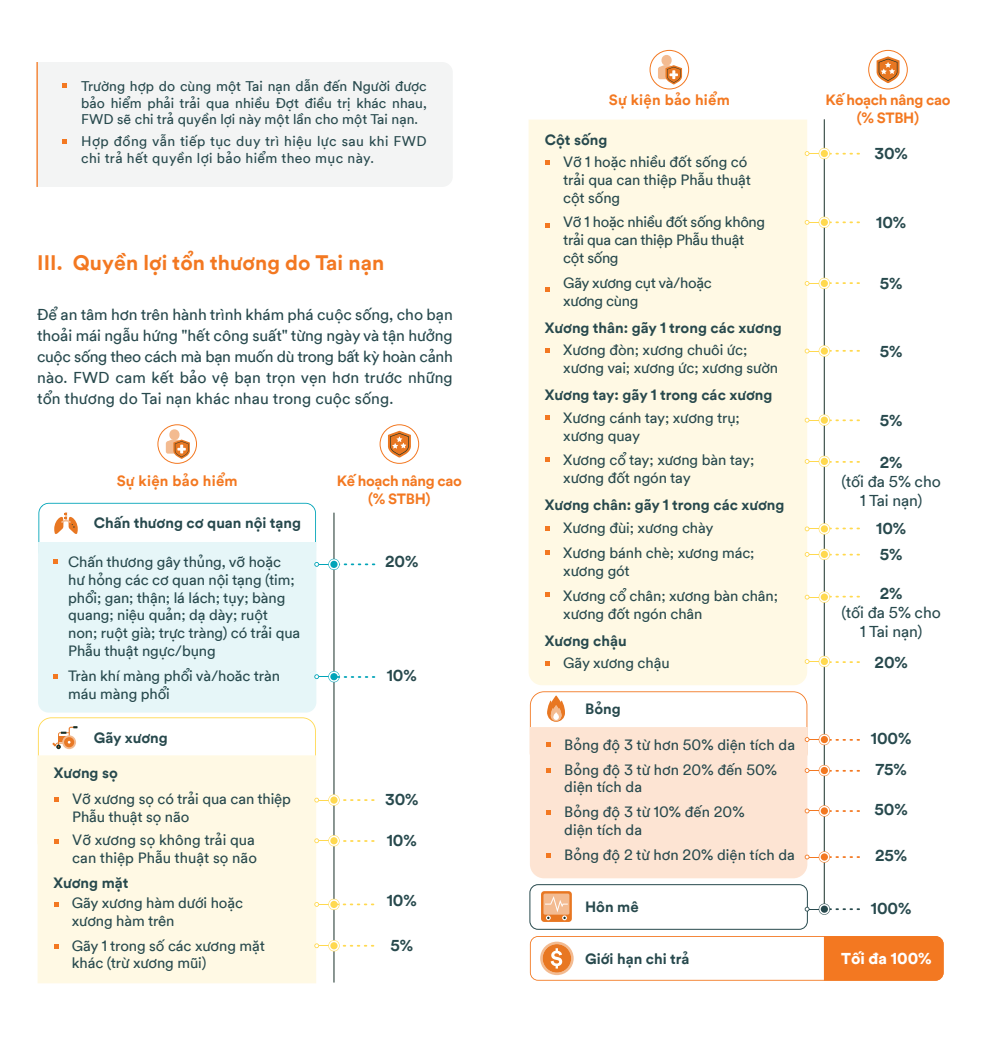
<style>
.page{position:relative;width:983px;height:1042px;background:#fff}
.page>*{position:absolute;margin:0;border:0;box-sizing:border-box;transform-origin:0 0}
.t1{font:700 21px "FWD Circular Viet TT";letter-spacing:.005em;color:#f37821}
.t2{font:15.75px/21px "FWD Circular Viet TT";letter-spacing:.005em;color:#27494d;text-align:center}
.t3{font:700 15.75px/31.5px "FWD Circular Viet TT";letter-spacing:-.01em;color:#27494d}
.t4{font:900 15.75px "FWD Circular Viet TT";color:#fff}
.t5{font:14.88px/17.8px "FWD Circular Viet TT";letter-spacing:-.01em;color:#27494d}
.t6{font:700 14.88px "FWD Circular Viet TT";color:#27494d}
.t7{font:700 14.88px/17.8px "FWD Circular Viet TT";letter-spacing:-.025em;color:#f37821;text-align:center}
.t8{font:700 14.88px "FWD Circular Viet TT";letter-spacing:.015em;color:#f37821}
.t9{font:14px/16.8px "FWD Circular Viet TT";letter-spacing:.025em;color:#27494d;text-align:justify}
</style>
<div class="page">
<hr style="left:333px;top:513px;width:1px;height:469px;background:#183028">
<div style="left:38px;top:62px;width:414px;height:125px;background:#f3f4f4"></div>
<hr style="left:36px;top:62px;width:2px;height:125px;background:#f37821">
<svg style="left:62px;top:83px;width:4px;height:5px"></svg>
<svg style="left:62px;top:139px;width:4px;height:5px"></svg>
<div style="left:379px;top:424px;width:40px;height:40px;border:1px solid #f37821;border-radius:50%"></div>
<svg style="left:388px;top:431px;width:23px;height:26px"></svg>
<div style="left:157px;top:424px;width:40px;height:40px;border:1px solid #f37821;border-radius:50%"></div>
<div style="left:169px;top:429px;width:10px;height:11px;background:#f3bb91;border-radius:5px"></div>
<svg style="left:166px;top:439px;width:24px;height:20px"></svg>
<svg style="left:868px;top:50px;width:39px;height:39px"></svg>
<div style="left:868px;top:50px;width:39px;height:39px;border:1px solid #f37821;border-radius:50%"></div>
<svg style="left:876px;top:56px;width:23px;height:27px"></svg>
<div style="left:649px;top:50px;width:40px;height:39px;border:1px solid #f37821;border-radius:50%"></div>
<div style="left:661px;top:55px;width:10px;height:11px;background:#f3bb91;border-radius:5px"></div>
<svg style="left:657px;top:65px;width:25px;height:19px"></svg>
<div style="left:38px;top:846px;width:278px;height:137px;background:#fff9e4"></div>
<hr style="left:823px;top:120px;width:1px;height:790px;background:#183028">
<div style="left:528px;top:120px;width:279px;height:565px;background:#fff9e4"></div>
<div style="left:38px;top:570px;width:278px;height:142px;background:#e6f6f8"></div>
<svg style="left:314px;top:671px;width:60px;height:11px"></svg>
<div style="left:530px;top:776px;width:277px;height:102px;background:#fde4d3"></div>
<svg style="left:546px;top:810px;width:5px;height:5px"></svg>
<svg style="left:546px;top:852px;width:5px;height:5px"></svg>
<div style="left:529px;top:884px;width:278px;height:46px;border:1px solid #27494d;border-radius:8px"></div>
<svg style="left:529px;top:936px;width:414px;height:44px"></svg>
<svg style="left:53px;top:674px;width:5px;height:5px"></svg>
<svg style="left:545px;top:160px;width:5px;height:5px"></svg>
<svg style="left:545px;top:223px;width:5px;height:5px"></svg>
<svg style="left:545px;top:287px;width:5px;height:5px"></svg>
<svg style="left:545px;top:348px;width:5px;height:5px"></svg>
<svg style="left:545px;top:415px;width:5px;height:5px"></svg>
<svg style="left:545px;top:457px;width:5px;height:5px"></svg>
<svg style="left:545px;top:525px;width:5px;height:5px"></svg>
<svg style="left:545px;top:550px;width:5px;height:5px"></svg>
<svg style="left:545px;top:592px;width:5px;height:5px"></svg>
<svg style="left:545px;top:661px;width:5px;height:5px"></svg>
<svg style="left:38px;top:503px;width:336px;height:67px"></svg>
<svg style="left:38px;top:717px;width:335px;height:129px"></svg>
<svg style="left:314px;top:899px;width:59px;height:11px"></svg>
<svg style="left:54px;top:902px;width:5px;height:5px"></svg>
<svg style="left:54px;top:944px;width:5px;height:5px"></svg>
<svg style="left:804px;top:656px;width:54px;height:11px"></svg>
<svg style="left:529px;top:691px;width:329px;height:85px"></svg>
<svg style="left:804px;top:805px;width:54px;height:11px"></svg>
<svg style="left:804px;top:851px;width:54px;height:11px"></svg>
<svg style="left:804px;top:903px;width:54px;height:12px"></svg>
<svg style="left:804px;top:591px;width:54px;height:12px"></svg>
<svg style="left:804px;top:549px;width:54px;height:11px"></svg>
<svg style="left:804px;top:523px;width:54px;height:11px"></svg>
<svg style="left:804px;top:456px;width:54px;height:11px"></svg>
<svg style="left:804px;top:414px;width:54px;height:12px"></svg>
<svg style="left:804px;top:345px;width:54px;height:12px"></svg>
<svg style="left:804px;top:278px;width:54px;height:11px"></svg>
<svg style="left:804px;top:217px;width:54px;height:11px"></svg>
<svg style="left:804px;top:148px;width:54px;height:11px"></svg>
<svg style="left:314px;top:940px;width:59px;height:11px"></svg>
<svg style="left:541px;top:891px;width:30px;height:31px"></svg>
<div style="left:543px;top:893px;width:26px;height:21px;background:#f3bb91;border-radius:2px"></div>
<svg style="left:545px;top:896px;width:22px;height:24px"></svg>
<p class="t9" style="left:81px;top:76px;width:347px">Trường hợp do cùng một Tai nạn dẫn đến Người được bảo hiểm phải trải qua nhiều Đợt điều trị khác nhau, FWD sẽ chi trả quyền lợi này một lần cho một Tai nạn.</p>
<p class="t9" style="left:81px;top:132px;width:347px">Hợp đồng vẫn tiếp tục duy trì hiệu lực sau khi FWD chi trả hết quyền lợi bảo hiểm theo mục này.</p>
<h1 class="t1" style="left:37px;top:245px;width:348px">III. Quyền lợi tổn thương do Tai nạn</h1>
<p class="t2" style="left:37px;top:302px;width:417px;text-align:justify">Để an tâm hơn trên hành trình khám phá cuộc sống, cho bạn thoải mái ngẫu hứng "hết công suất" từng ngày và tận hưởng cuộc sống theo cách mà bạn muốn dù trong bất kỳ hoàn cảnh nào. FWD cam kết bảo vệ bạn trọn vẹn hơn trước những tổn thương do Tai nạn khác nhau trong cuộc sống.</p>
<p class="t8" style="left:117px;top:468px;width:122px">Sự kiện bảo hiểm</p>
<p class="t7" style="left:337px;top:470px;width:126px">Kế hoạch nâng cao (% STBH)</p>
<p class="t6" style="left:94px;top:510px;width:209px">Chấn thương cơ quan nội tạng</p>
<p class="t5" style="left:68px;top:551px;width:214px">Chấn thương gây thủng, vỡ hoặc</p>
<p class="t3" style="left:385px;top:544px;width:35px">20%</p>
<p class="t5" style="left:68px;top:569px;width:233px">hư hỏng các cơ quan nội tạng (tim; phổi; gan; thận; lá lách; tụy; bàng quang; niệu quản; dạ dày; ruột non; ruột già; trực tràng) có trải qua<br>Phẫu thuật ngực/bụng</p>
<p class="t5" style="left:68px;top:665px;width:213px">Tràn khí màng phổi và/hoăc tràn máu màng phổi</p>
<p class="t3" style="left:387px;top:658px;width:31px">10%</p>
<p class="t6" style="left:94px;top:725px;width:75px">Gãy xương</p>
<p class="t6" style="left:54px;top:760px;width:66px">Xương sọ</p>
<p class="t5" style="left:72px;top:788px;width:220px">Vỡ xương sọ có trải qua can thiệp<br>Phẫu thuật sọ não</p>
<p class="t5" style="left:72px;top:829px;width:186px">Vỡ xương sọ không trải qua can thiệp Phẫu thuật sọ não</p>
<p class="t6" style="left:53px;top:870px;width:76px">Xương mặt</p>
<p class="t5" style="left:72px;top:892px;width:173px">Gãy xương hàm dưới hoặc xương hàm trên</p>
<p class="t5" style="left:72px;top:935px;width:194px">Gãy 1 trong số các xương mặt khác (trừ xương mũi)</p>
<p class="t3" style="left:385px;top:782px;width:35px">30%</p>
<p class="t3" style="left:387px;top:823px;width:31px">10%</p>
<p class="t3" style="left:387px;top:883px;width:31px">10%</p>
<p class="t3" style="left:390px;top:927px;width:24px">5%</p>
<p class="t8" style="left:608px;top:87px;width:122px">Sự kiện bảo hiểm</p>
<p class="t7" style="left:825px;top:89px;width:126px">Kế hoạch nâng cao (% STBH)</p>
<p class="t6" style="left:544px;top:127px;width:64px">Cột sống</p>
<p class="t5" style="left:563px;top:151px;width:189px">Vỡ 1 hoặc nhiều đốt sống có trải qua can thiệp Phẫu thuật cột sống</p>
<p class="t5" style="left:563px;top:212px;width:203px">Vỡ 1 hoặc nhiều đốt sống không trải qua can thiệp Phẫu thuật cột sống</p>
<p class="t5" style="left:563px;top:272px;width:150px">Gãy xương cụt và/hoặc xương cùng</p>
<p class="t6" style="left:544px;top:315px;width:238px">Xương thân: gãy 1 trong các xương</p>
<p class="t5" style="left:563px;top:339px;width:216px">Xương đòn; xương chuôi ức; xương vai; xương ức; xương sườn</p>
<p class="t6" style="left:544px;top:382px;width:229px">Xương tay: gãy 1 trong các xương</p>
<p class="t5" style="left:563px;top:407px;width:178px">Xương cánh tay; xương trụ; xương quay</p>
<p class="t5" style="left:563px;top:450px;width:192px">Xương cổ tay; xương bàn tay; xương đốt ngón tay</p>
<p class="t6" style="left:544px;top:492px;width:241px">Xương chân: gãy 1 trong các xương</p>
<p class="t5" style="left:563px;top:514px;width:193px;line-height:24.8px">Xương đùi; xương chày<br>Xương bánh chè; xương mác;</p>
<p class="t5" style="left:563px;top:556px;width:216px;line-height:24.8px">xương gót<br>Xương cổ chân; xương bàn chân;</p>
<p class="t5" style="left:563px;top:603px;width:141px">xương đốt ngón chân</p>
<p class="t6" style="left:544px;top:628px;width:83px">Xương chậu</p>
<p class="t5" style="left:563px;top:652px;width:108px">Gãy xương chậu</p>
<p class="t6" style="left:585px;top:696px;width:37px">Bỏng</p>
<p class="t5" style="left:564px;top:730px;width:232px;line-height:24.8px">Bỏng độ 3 từ hơn 50% diện tích da<br>Bỏng độ 3 từ hơn 20% đến 50%</p>
<p class="t5" style="left:564px;top:773px;width:182px;line-height:24.8px">diện tích da<br>Bỏng độ 3 từ 10% đến 20%</p>
<p class="t5" style="left:564px;top:816px;width:232px;line-height:24.8px">diện tích da<br>Bỏng độ 2 từ hơn 20% diện tích da</p>
<p class="t3" style="left:874px;top:136px;width:35px">30%</p>
<p class="t3" style="left:876px;top:205px;width:31px">10%</p>
<p class="t3" style="left:879px;top:266px;width:24px">5%</p>
<p class="t3" style="left:879px;top:333px;width:24px">5%</p>
<p class="t3" style="left:879px;top:403px;width:24px">5%</p>
<p class="t3" style="left:879px;top:444px;width:24px">2%</p>
<p class="t2" style="left:841px;top:470px;width:101px;line-height:18.9px">(tối đa 5% cho<br>1 Tai nạn)</p>
<p class="t3" style="left:876px;top:514px;width:31px;line-height:26.2px">10%<br>5%</p>
<p class="t3" style="left:879px;top:576px;width:24px">2%</p>
<p class="t2" style="left:841px;top:601px;width:101px;line-height:18.9px">(tối đa 5% cho<br>1 Tai nạn)</p>
<p class="t3" style="left:874px;top:645px;width:35px">20%</p>
<p class="t3" style="left:870px;top:720px;width:42px">100%<br>75%</p>
<p class="t3" style="left:874px;top:792px;width:35px">50%</p>
<p class="t3" style="left:874px;top:838px;width:34px">25%</p>
<p class="t6" style="left:585px;top:894px;width:55px">Hôn mê</p>
<p class="t3" style="left:870px;top:890px;width:42px">100%</p>
<p class="t6" style="left:585px;top:946px;width:106px">Giới hạn chi trả</p>
<p class="t4" style="left:841px;top:945px;width:92px">Tối đa 100%</p>
</div>
